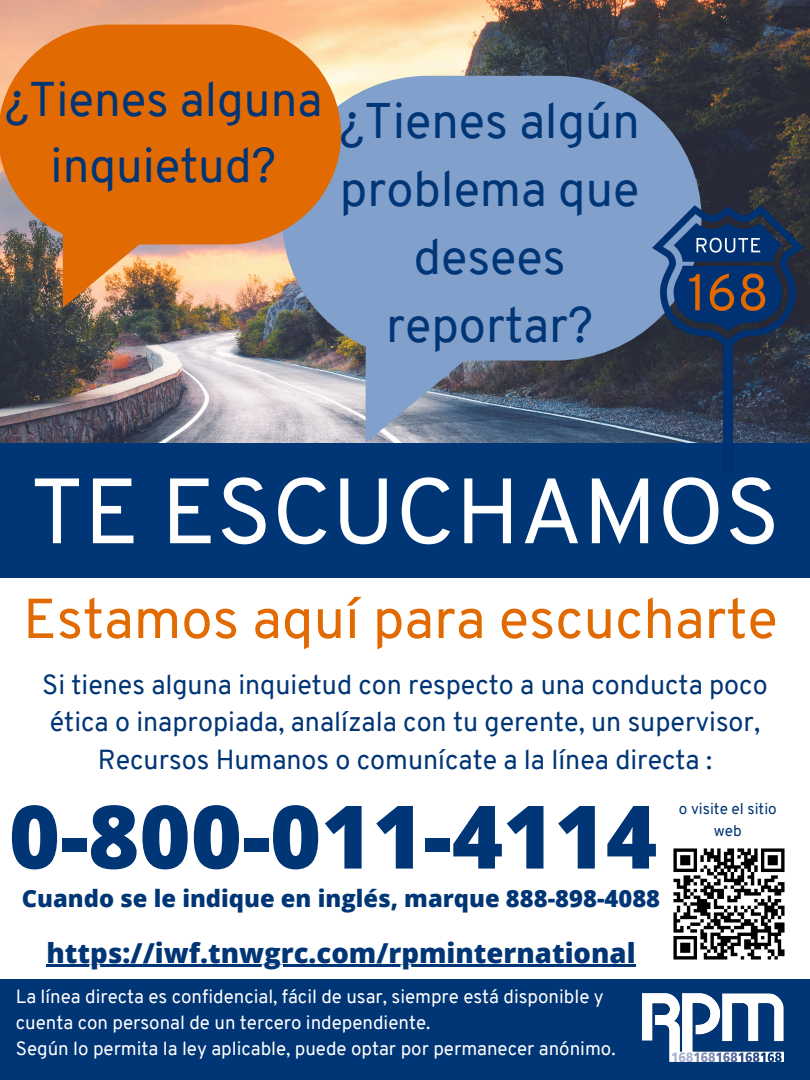
<style>
.page{position:relative;width:810px;height:1080px;background:#fff}
.page>*{position:absolute;margin:0;border:0;box-sizing:border-box;transform-origin:0 0}
.t1{font:92.5px "Overpass";color:#fff}
.t2{font:800 87.62px "Open Sans";color:#003576}
.t3{font:56.25px "Overpass";color:#e16a03}
.t4{font:48.75px/68px "Overpass";color:#003576;text-align:center}
.t5{font:47.5px/66.1px "Overpass";color:#003576;text-align:center}
.t6{font:800 27.5px "Open Sans";color:#003576}
.t7{font:26.88px/37.5px "Overpass";color:#003576;text-align:center}
.t8{font:800 23.75px "Open Sans";color:#003576}
.t9{font:18.75px/25.8px "Overpass";color:#fff}
.t10{font:15.38px/21.5px "Overpass";color:#003576;text-align:center}
</style>
<div class="page">
<img style="left:0;top:0;width:810px;height:443px">
<div style="left:0;top:979px;width:810px;height:101px;background:#003576"></div>
<img style="left:643px;top:994px;width:141px;height:68px">
<img style="left:673px;top:848px;width:112px;height:112px">
<div style="left:0;top:443px;width:810px;height:135px;background:#003576"></div>
<svg style="left:282px;top:76px;width:258px;height:285px;background:#809cc4"></svg>
<hr style="left:47px;top:965px;width:589px;height:2px;background:#003576">
<svg style="left:0;top:25px;width:341px;height:219px;background:#dc7318"></svg>
<img style="left:540px;top:25px;width:270px;height:446px">
<h2 class="t5" style="left:4px;top:71px;width:320px">¿Tienes alguna inquietud?</h2>
<p class="t4" style="left:339px;top:92px;width:302px">¿Tienes algún problema que desees reportar?</p>
<p class="t1" style="left:30px;top:474px;width:752px">TE ESCUCHAMOS</p>
<p class="t3" style="left:23px;top:596px;width:756px">Estamos aquí para escucharte</p>
<h4 class="t7" style="left:42px;top:668px;width:727px">Si tienes alguna inquietud con respecto a una conducta poco ética o inapropiada, analízala con tu gerente, un supervisor,<br>Recursos Humanos o comunícate a la línea directa :</h4>
<h1 class="t2" style="left:9px;top:775px;width:650px">0-800-011-4114</h1>
<h6 class="t10" style="left:679px;top:800px;width:99px">o visite el sitio web</h6>
<p class="t8" style="left:22px;top:882px;width:640px">Cuando se le indique en inglés, marque 888-898-4088</p>
<h3 class="t6" style="left:47px;top:934px;width:591px">https://iwf.tnwgrc.com/rpminternational</h3>
<p class="t9" style="left:16px;top:986px;width:589px">La línea directa es confidencial, fácil de usar, siempre está disponible y cuenta con personal de un tercero independiente.</p>
<h5 class="t9" style="left:16px;top:1037px;width:601px">Según lo permita la ley aplicable, puede optar por permanecer anónimo.</h5>
</div>
